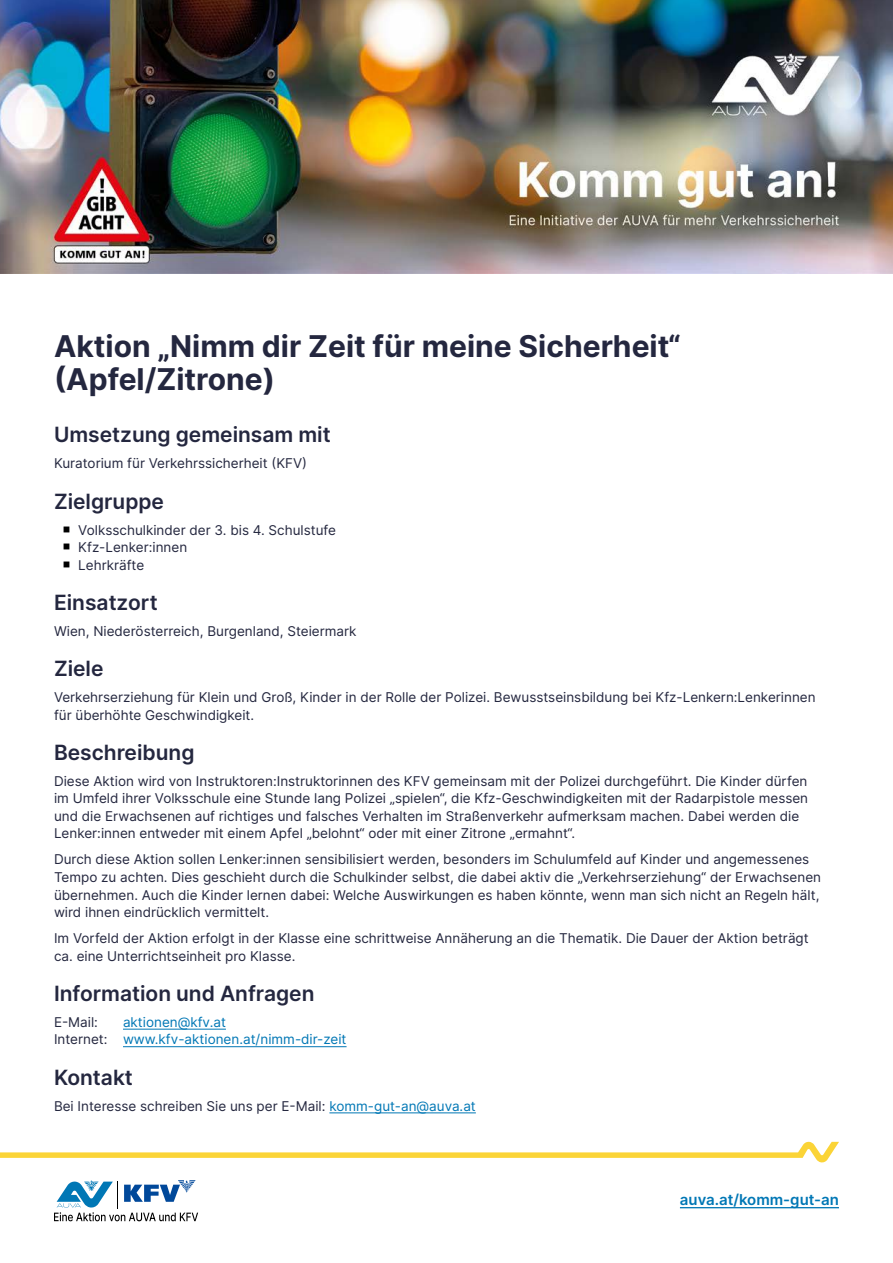
<style>
.page{position:relative;width:893px;height:1263px;background:#fff}
.page>*{position:absolute;margin:0;border:0;box-sizing:border-box;transform-origin:0 0}
.H1_Headline_20pt{font:700 30px/33px "Inter";color:#24273f}
.H2_Headline_14pt{font:600 21px "Inter";color:#24273f}
.URL{font:600 15px "Inter";color:#0077b5}
.Copy{font:13.5px/17.5px "Inter";color:#24273f}
.Copy-2{font:13.5px/17.5px "Inter";color:#0077b5}
.s1{color:#24273f}
.s2{color:#0077b5}
</style>
<div class="page">
<hr style="left:680px;top:1207px;width:159px;height:1px;background:#0077b5">
<img style="left:0;top:0;width:893px;height:273px">
<hr style="left:123px;top:1029px;width:103px;height:1px;background:#0077b5">
<hr style="left:123px;top:1046px;width:224px;height:1px;background:#0077b5">
<hr style="left:329px;top:1112px;width:147px;height:1px;background:#0077b5">
<svg style="left:54px;top:1180px;width:144px;height:41px"></svg>
<svg style="left:0;top:1142px;width:839px;height:21px"></svg>
<h1 class="H1_Headline_20pt" style="left:54px;top:328px;width:628px">Aktion „Nimm dir Zeit für meine Sicherheit“ (Apfel/Zitrone)</h1>
<h2 class="H2_Headline_14pt" style="left:54px;top:419px;width:278px">Umsetzung gemeinsam mit</h2>
<p class="Copy" style="left:54px;top:454px;width:255px">Kuratorium für Verkehrssicherheit (KFV)</p>
<h2 class="H2_Headline_14pt" style="left:54px;top:485px;width:112px">Zielgruppe</h2>
<p class="Copy" style="left:78px;top:521px;width:259px">Volksschulkinder der 3. bis 4. Schulstufe</p>
<p class="Copy" style="left:78px;top:538px;width:110px">Kfz-Lenker:innen</p>
<p class="Copy" style="left:78px;top:556px;width:67px">Lehrkräfte</p>
<h2 class="H2_Headline_14pt" style="left:54px;top:587px;width:105px">Einsatzort</h2>
<p class="Copy" style="left:54px;top:622px;width:304px">Wien, Niederösterreich, Burgenland, Steiermark</p>
<h2 class="H2_Headline_14pt" style="left:54px;top:653px;width:51px">Ziele</h2>
<p class="Copy" style="left:54px;top:688px;width:763px">Verkehrserziehung für Klein und Groß, Kinder in der Rolle der Polizei. Bewusstseinsbildung bei Kfz-Lenkern:Lenkerinnen für überhöhte Geschwindigkeit.</p>
<h2 class="H2_Headline_14pt" style="left:54px;top:736px;width:142px">Beschreibung</h2>
<p class="Copy" style="left:54px;top:772px;width:756px">Diese Aktion wird von Instruktoren:Instruktorinnen des KFV gemeinsam mit der Polizei durchgeführt. Die Kinder dürfen im Umfeld ihrer Volksschule eine Stunde lang Polizei „spielen“, die Kfz-Geschwindigkeiten mit der Radarpistole messen und die Erwachsenen auf richtiges und falsches Verhalten im Straßenverkehr aufmerksam machen. Dabei werden die Lenker:innen entweder mit einem Apfel „belohnt“ oder mit einer Zitrone „ermahnt“.</p>
<p class="Copy" style="left:54px;top:850px;width:769px">Durch diese Aktion sollen Lenker:innen sensibilisiert werden, besonders im Schulumfeld auf Kinder und angemessenes Tempo zu achten. Dies geschieht durch die Schulkinder selbst, die dabei aktiv die „Verkehrserziehung“ der Erwachsenen übernehmen. Auch die Kinder lernen dabei: Welche Auswirkungen es haben könnte, wenn man sich nicht an Regeln hält, wird ihnen eindrücklich vermittelt.</p>
<p class="Copy" style="left:54px;top:929px;width:756px">Im Vorfeld der Aktion erfolgt in der Klasse eine schrittweise Annäherung an die Thematik. Die Dauer der Aktion beträgt ca. eine Unterrichtseinheit pro Klasse.</p>
<h2 class="H2_Headline_14pt" style="left:54px;top:978px;width:262px">Information und Anfragen</h2>
<p class="Copy" style="left:54px;top:1013px;width:46px">E-Mail:</p>
<p class="Copy-2" style="left:54px;top:1013px;width:294px;text-indent:69px">aktionen@kfv.at<br><span class="s1">Internet:</span> www.kfv-aktionen.at/nimm-dir-zeit</p>
<h2 class="H2_Headline_14pt" style="left:54px;top:1061px;width:80px">Kontakt</h2>
<p class="Copy" style="left:54px;top:1097px;width:423px">Bei Interesse schreiben Sie uns per E-Mail: <span class="s2">komm-gut-an@auva.at</span></p>
<p class="URL" style="left:680px;top:1189px;width:161px">auva.at/komm-gut-an</p>
</div>
